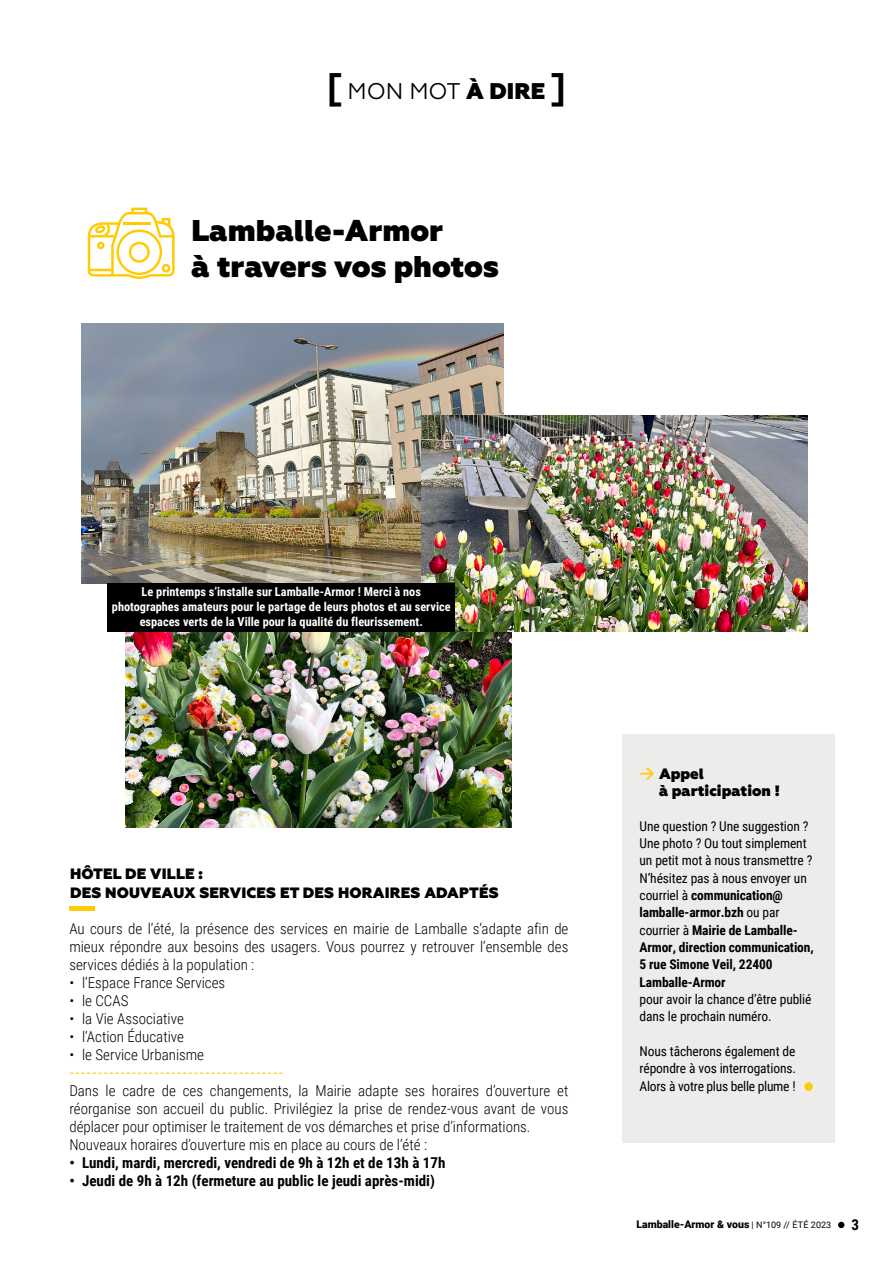
<style>
.page{position:relative;width:893px;height:1263px;background:#fff}
.page>*{position:absolute;margin:0;border:0;box-sizing:border-box;transform-origin:0 0}
.t1{font:800 30px/36px "Geometria";color:#000}
.t2{font:22.65px "Geometria";color:#000}
.t3{font:300 15px/18px "Roboto Condensed";color:#000;text-align:justify}
.t4{font:700 15px "Roboto Condensed";color:#000}
.t5{font:800 15px/19.2px "Geometria";letter-spacing:.01em;color:#000}
.t6{font:13.5px/17.4px "Roboto Condensed";letter-spacing:-.01em;color:#000}
.t7{font:700 12.3px/14.7px "Roboto Condensed";color:#fff;text-align:center}
.t8{font:900 10.5px "Roboto";color:#000}
.s1{font-weight:700;font-size:36.75px}
.s2{font-weight:800}
.s3{font-family:"DIN Bold";font-weight:400;color:#fecb04}
.s4{font-weight:700}
.s5{font-weight:400;font-size:9px}
</style>
<div class="page">
<div style="left:622px;top:734px;width:213px;height:409px;background:#eeeceb"></div>
<svg style="left:838px;top:1222px;width:6px;height:6px"></svg>
<img style="left:82px;top:323px;width:422px;height:261px">
<svg style="left:87px;top:208px;width:88px;height:71px"></svg>
<hr style="left:69px;top:907px;width:26px;height:4px;background:#fecb04">
<svg style="left:70px;top:1072px;width:213px;height:2px"></svg>
<img style="left:126px;top:631px;width:386px;height:197px">
<img style="left:422px;top:415px;width:386px;height:216px">
<div style="left:804px;top:1082px;width:9px;height:9px;background:#fecb04;border-radius:50%"></div>
<div style="left:108px;top:583px;width:347px;height:49px;background:#000"></div>
<h2 class="t2" style="left:327px;top:78px;width:241px"><span class="s1">[</span> MON MOT <span class="s2">À DIRE</span> <span class="s1">]</span></h2>
<h1 class="t1" style="left:191px;top:214px;width:309px">Lamballe-Armor<br>à travers vos photos</h1>
<p class="t7" style="left:112px;top:584px;width:340px">Le printemps s’installe sur Lamballe-Armor ! Merci à nos photographes amateurs pour le partage de leurs photos et au service espaces verts de la Ville pour la qualité du fleurissement.</p>
<p class="t5" style="left:70px;top:865px;width:430px">HÔTEL DE VILLE :<br>DES NOUVEAUX SERVICES ET DES HORAIRES ADAPTÉS</p>
<p class="t3" style="left:69px;top:919px;width:501px">Au cours de l’été, la présence des services en mairie de Lamballe s’adapte afin de mieux répondre aux besoins des usagers. Vous pourrez y retrouver l’ensemble des services dédiés à la population :</p>
<p class="t3" style="left:69px;top:973px;width:157px">• l’Espace France Services</p>
<p class="t3" style="left:69px;top:991px;width:61px">• le CCAS</p>
<p class="t3" style="left:69px;top:1009px;width:116px">• la Vie Associative</p>
<p class="t3" style="left:69px;top:1027px;width:116px">• l’Action Éducative</p>
<p class="t3" style="left:69px;top:1045px;width:136px">• le Service Urbanisme</p>
<p class="t3" style="left:69px;top:1081px;width:501px;text-align:left">Dans le cadre de ces changements, la Mairie adapte ses horaires d’ouverture et réorganise son accueil du public. Privilégiez la prise de rendez-vous avant de vous déplacer pour optimiser le traitement de vos démarches et prise d’informations.<br>Nouveaux horaires d’ouverture mis en place au cours de l’été :</p>
<p class="t4" style="left:69px;top:1152px;width:378px">• Lundi, mardi, mercredi, vendredi de 9h à 12h et de 13h à 17h</p>
<p class="t4" style="left:69px;top:1170px;width:367px">• Jeudi de 9h à 12h (fermeture au public le jeudi après-midi)</p>
<p class="t5" style="left:659px;top:765px;width:123px;line-height:17.4px;text-indent:-20px"><span class="s3">&gt;</span> Appel<br>à participation !</p>
<p class="t6" style="left:639px;top:817px;width:176px">Une question ? Une suggestion ?<br>Une photo ? Ou tout simplement un petit mot à nous transmettre ?<br>N’hésitez pas à nous envoyer un courriel à <span class="s4">communication@ lamballe-armor.bzh</span> ou par courrier à <span class="s4">Mairie de Lamballe-<br>Armor, direction communication,<br>5 rue Simone Veil, 22400<br>Lamballe-Armor</span></p>
<p class="t6" style="left:639px;top:990px;width:173px">pour avoir la chance d’être publié dans le prochain numéro.</p>
<p class="t6" style="left:639px;top:1042px;width:158px;text-align:justify">Nous tâcherons également de répondre à vos interrogations.<br>Alors à votre plus belle plume !</p>
<p class="t8" style="left:636px;top:1217px;width:196px">Lamballe-Armor &amp; vous <span class="s5">| N°109 // ÉTÉ 2023</span></p>
<p class="t4" style="left:851px;top:1214px;width:9px">3</p>
</div>
